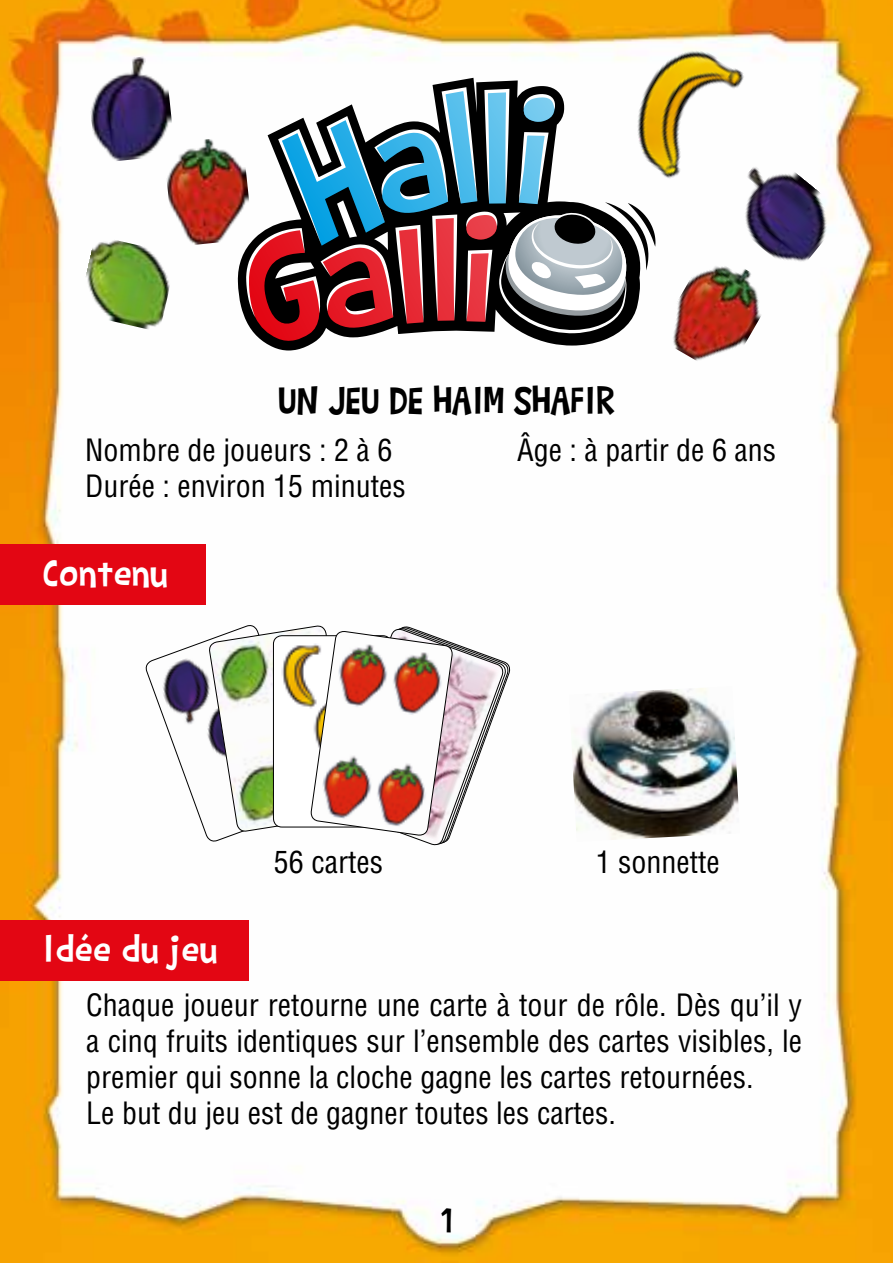
<style>
.page{position:relative;width:893px;height:1263px;background:#fff}
.page>*{position:absolute;margin:0;border:0;box-sizing:border-box;transform-origin:0 0}
.t1{font:42px "Barthowheel";color:#000}
.t2{font:42px "Barthowheel";color:#fff}
.t3{font:36px "Barthowheel";color:#000}
.t4{font:condensed 30px/36px "Helvetica LT Std";color:#000}
</style>
<div class="page">
<img style="left:0;top:0;width:893px;height:1263px">
<svg style="left:237px;top:78px;width:408px;height:272px"></svg>
<svg style="left:246px;top:87px;width:410px;height:254px"></svg>
<img style="left:569px;top:686px;width:171px;height:156px">
<img style="left:144px;top:623px;width:368px;height:224px">
<img style="left:85px;top:54px;width:90px;height:109px">
<img style="left:77px;top:235px;width:100px;height:97px">
<img style="left:717px;top:150px;width:129px;height:125px">
<img style="left:163px;top:136px;width:90px;height:111px">
<img style="left:656px;top:248px;width:121px;height:130px">
<img style="left:608px;top:29px;width:144px;height:162px">
<div style="left:0;top:920px;width:248px;height:60px;background:#e30613"></div>
<div style="left:0;top:544px;width:206px;height:60px;background:#e30613"></div>
<h1 class="t1" style="left:278px;top:377px;width:338px">UN JEU DE HAIM SHAFIR</h1>
<p class="t4" style="left:85px;top:432px;width:309px">Nombre de joueurs : 2 à 6</p>
<p class="t4" style="left:517px;top:432px;width:261px">Âge : à partir de 6 ans</p>
<p class="t4" style="left:85px;top:468px;width:322px">Durée : environ 15 minutes</p>
<h1 class="t2" style="left:43px;top:548px;width:127px">Contenu</h1>
<h1 class="t2" style="left:43px;top:925px;width:176px">Idée du jeu</h1>
<p class="t4" style="left:274px;top:843px;width:111px">56 cartes</p>
<p class="t4" style="left:596px;top:843px;width:126px">1 sonnette</p>
<p class="t4" style="left:86px;top:987px;width:717px">Chaque joueur retourne une carte à tour de rôle. Dès qu’il y a cinq fruits identiques sur l’ensemble des cartes visibles, le premier qui sonne la cloche gagne les cartes retournées.<br>Le but du jeu est de gagner toutes les cartes.</p>
<p class="t3" style="left:440px;top:1200px;width:14px">1</p>
</div>
